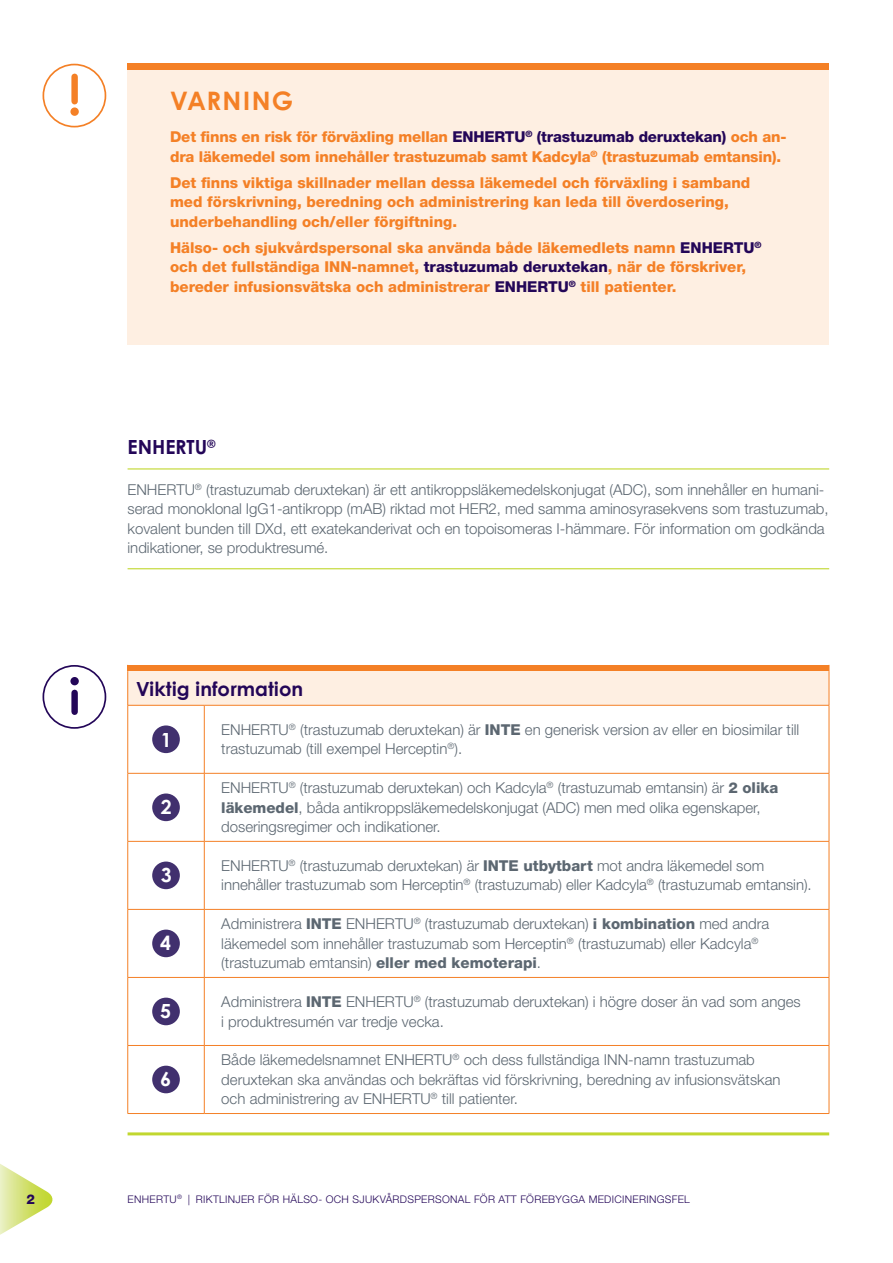
<style>
.page{position:relative;width:893px;height:1263px;background:#fff}
.page>*{position:absolute;margin:0;border:0;box-sizing:border-box;transform-origin:0 0}
.t1{font:700 25.5px "Century Gothic";letter-spacing:.05em;color:#f48026}
.t2{font:700 19.5px "Century Gothic";color:#230658}
.t3{font:700 19.5px "Century Gothic";color:#fff}
.t4{font:300 15px/19.5px "Helvetica Neue LT Pro";color:#5c6771}
.t5{font:800 15px/19.5px "Helvetica Neue LT Pro";color:#f48026}
.t6{font:800 13.5px "Helvetica Neue LT Pro";color:#230658}
.t7{font:300 10.5px "Helvetica Neue LT Pro";letter-spacing:.03em;color:#230658}
.s1{color:#230658}
.s2{font-weight:800}
</style>
<div class="page">
<hr style="left:128px;top:1132px;width:701px;height:3px;background:#c1d72f">
<svg style="left:0;top:1164px;width:53px;height:71px"></svg>
<div style="left:128px;top:64px;width:701px;height:281px;background:#feefe2"></div>
<div style="left:128px;top:64px;width:701px;height:6px;background:#f48026"></div>
<hr style="left:128px;top:568px;width:701px;height:1px;background:#c1d72f">
<hr style="left:128px;top:468px;width:701px;height:1px;background:#c1d72f">
<div style="left:71px;top:693px;width:7px;height:19px;background:#230658"></div>
<div style="left:70px;top:677px;width:9px;height:8px;background:#230658;border-radius:50%"></div>
<div style="left:43px;top:665px;width:63px;height:64px;border:2px solid #230658;border-radius:50%"></div>
<div style="left:128px;top:665px;width:701px;height:6px;background:#f48026"></div>
<div style="left:128px;top:671px;width:701px;height:34px;background:#feefe2"></div>
<svg style="left:205px;top:706px;width:624px;height:271px"></svg>
<hr style="left:128px;top:705px;width:76px;height:1px;background:#f48026">
<hr style="left:204px;top:705px;width:625px;height:1px;background:#f48026">
<hr style="left:127px;top:671px;width:1px;height:34px;background:#f48026">
<hr style="left:829px;top:671px;width:1px;height:34px;background:#f48026">
<hr style="left:127px;top:705px;width:1px;height:68px;background:#f48026">
<hr style="left:204px;top:705px;width:1px;height:68px;background:#f48026">
<hr style="left:829px;top:705px;width:1px;height:68px;background:#f48026">
<hr style="left:128px;top:773px;width:76px;height:1px;background:#f48026">
<hr style="left:127px;top:773px;width:1px;height:68px;background:#f48026">
<hr style="left:204px;top:773px;width:625px;height:1px;background:#f48026">
<hr style="left:204px;top:773px;width:1px;height:68px;background:#f48026">
<hr style="left:829px;top:773px;width:1px;height:68px;background:#f48026">
<hr style="left:128px;top:841px;width:76px;height:1px;background:#f48026">
<hr style="left:127px;top:841px;width:1px;height:68px;background:#f48026">
<hr style="left:204px;top:841px;width:625px;height:1px;background:#f48026">
<hr style="left:204px;top:841px;width:1px;height:68px;background:#f48026">
<hr style="left:829px;top:841px;width:1px;height:68px;background:#f48026">
<hr style="left:128px;top:909px;width:76px;height:1px;background:#f48026">
<hr style="left:127px;top:909px;width:1px;height:68px;background:#f48026">
<hr style="left:204px;top:909px;width:625px;height:1px;background:#f48026">
<hr style="left:204px;top:909px;width:1px;height:68px;background:#f48026">
<hr style="left:829px;top:909px;width:1px;height:68px;background:#f48026">
<hr style="left:128px;top:977px;width:76px;height:1px;background:#f48026">
<hr style="left:127px;top:978px;width:1px;height:67px;background:#f48026">
<hr style="left:204px;top:977px;width:625px;height:1px;background:#f48026">
<hr style="left:204px;top:978px;width:1px;height:67px;background:#f48026">
<hr style="left:829px;top:978px;width:1px;height:67px;background:#f48026">
<hr style="left:128px;top:1045px;width:76px;height:1px;background:#f48026">
<hr style="left:127px;top:1046px;width:1px;height:67px;background:#f48026">
<hr style="left:204px;top:1045px;width:625px;height:1px;background:#f48026">
<hr style="left:204px;top:1046px;width:1px;height:67px;background:#f48026">
<hr style="left:829px;top:1046px;width:1px;height:67px;background:#f48026">
<hr style="left:128px;top:1113px;width:76px;height:1px;background:#f48026">
<hr style="left:204px;top:1113px;width:625px;height:1px;background:#f48026">
<div style="left:152px;top:725px;width:28px;height:28px;background:#41306e;border-radius:50%"></div>
<div style="left:152px;top:793px;width:28px;height:28px;background:#41306e;border-radius:50%"></div>
<div style="left:152px;top:861px;width:28px;height:28px;background:#41306e;border-radius:50%"></div>
<div style="left:152px;top:929px;width:28px;height:28px;background:#41306e;border-radius:50%"></div>
<div style="left:152px;top:998px;width:28px;height:27px;background:#41306e;border-radius:50%"></div>
<div style="left:152px;top:1066px;width:28px;height:27px;background:#41306e;border-radius:50%"></div>
<div style="left:71px;top:77px;width:7px;height:24px;background:#f48026"></div>
<div style="left:70px;top:107px;width:9px;height:9px;background:#f48026;border-radius:50%"></div>
<div style="left:43px;top:64px;width:63px;height:63px;border:2px solid #f48026;border-radius:50%"></div>
<h1 class="t1" style="left:170px;top:84px;width:125px">VARNING</h1>
<p class="t5" style="left:170px;top:127px;width:618px">Det finns en risk för förväxling mellan <span class="s1">ENHERTU</span><sup>®</sup> <span class="s1">(trastuzumab deruxtekan)</span> och an&shy;dra läkemedel som innehåller trastuzumab samt Kadcyla<sup>®</sup> (trastuzumab emtansin).</p>
<p class="t5" style="left:170px;top:173px;width:582px">Det finns viktiga skillnader mellan dessa läkemedel och förväxling i samband med förskrivning, beredning och administrering kan leda till överdosering, underbehandling och/eller förgiftning.</p>
<p class="t5" style="left:170px;top:237px;width:593px">Hälso- och sjukvårdspersonal ska använda både läkemedlets namn <span class="s1">ENHERTU</span><sup>® </sup>och det fullständiga INN-namnet, <span class="s1">trastuzumab deruxtekan</span>, när de förskriver, bereder infusionsvätska och administrerar <span class="s1">ENHERTU</span><sup>®</sup> till patienter.</p>
<h2 class="t2" style="left:128px;top:434px;width:90px">ENHERTU<sup>®</sup></h2>
<p class="t4" style="left:128px;top:479px;width:703px">ENHERTU<sup>®</sup> (trastuzumab deruxtekan) är ett antikroppsläkemedelskonjugat (ADC), som innehåller en humani&shy;serad monoklonal IgG1-antikropp (mAB) riktad mot HER2, med samma aminosyrasekvens som trastuzumab, kovalent bunden till DXd, ett exatekanderivat och en topoisomeras I-hämmare. För information om godkända indikationer, se produktresumé.</p>
<h2 class="t2" style="left:136px;top:675px;width:169px">Viktig information</h2>
<h2 class="t3" style="left:161px;top:726px;width:12px">1</h2>
<p class="t4" style="left:221px;top:719px;width:580px">ENHERTU<sup>®</sup> (trastuzumab deruxtekan) är <span class="s2">INTE</span> en generisk version av eller en biosimilar till trastuzumab (till exempel Herceptin<sup>®</sup>).</p>
<h2 class="t3" style="left:161px;top:794px;width:12px">2</h2>
<p class="t4" style="left:221px;top:778px;width:558px">ENHERTU<sup>®</sup> (trastuzumab deruxtekan) och Kadcyla<sup>®</sup> (trastuzumab emtansin) är <span class="s2">2 olika läkemedel</span>, båda antikroppsläkemedelskonjugat (ADC) men med olika egenskaper, doseringsregimer och indikationer.</p>
<h2 class="t3" style="left:161px;top:862px;width:12px">3</h2>
<p class="t4" style="left:221px;top:855px;width:592px">ENHERTU<sup>®</sup> (trastuzumab deruxtekan) är <span class="s2">INTE utbytbart</span> mot andra läkemedel som innehåller trastuzumab som Herceptin<sup>®</sup> (trastuzumab) eller Kadcyla<sup>®</sup> (trastuzumab emtansin).</p>
<h2 class="t3" style="left:160px;top:930px;width:12px">4</h2>
<p class="t4" style="left:221px;top:914px;width:550px">Administrera <span class="s2">INTE</span> ENHERTU<sup>®</sup> (trastuzumab deruxtekan) <span class="s2">i kombination</span> med andra läkemedel som innehåller trastuzumab som Herceptin<sup>®</sup> (trastuzumab) eller Kadcyla<sup>® </sup>(trastuzumab emtansin) <span class="s2">eller med kemoterapi</span>.</p>
<h2 class="t3" style="left:160px;top:998px;width:12px">5</h2>
<p class="t4" style="left:221px;top:992px;width:581px">Administrera <span class="s2">INTE</span> ENHERTU<sup>®</sup> (trastuzumab deruxtekan) i högre doser än vad som anges i produktresumén var tredje vecka.</p>
<h2 class="t3" style="left:160px;top:1066px;width:12px">6</h2>
<p class="t4" style="left:221px;top:1050px;width:561px">Både läkemedelsnamnet ENHERTU<sup>®</sup> och dess fullständiga INN-namn trastuzumab deruxtekan ska användas och bekräftas vid förskrivning, beredning av infusionsvätskan och administrering av ENHERTU<sup>®</sup> till patienter.</p>
<p class="t6" style="left:26px;top:1191px;width:10px">2</p>
<p class="t7" style="left:188px;top:1193px;width:504px">| RIKTLINJER FÖR HÄLSO- OCH SJUKVÅRDSPERSONAL FÖR ATT FÖREBYGGA MEDICINERINGSFEL</p>
<p class="t7" style="left:128px;top:1193px;width:56px">ENHERTU<sup>®</sup></p>
</div>
